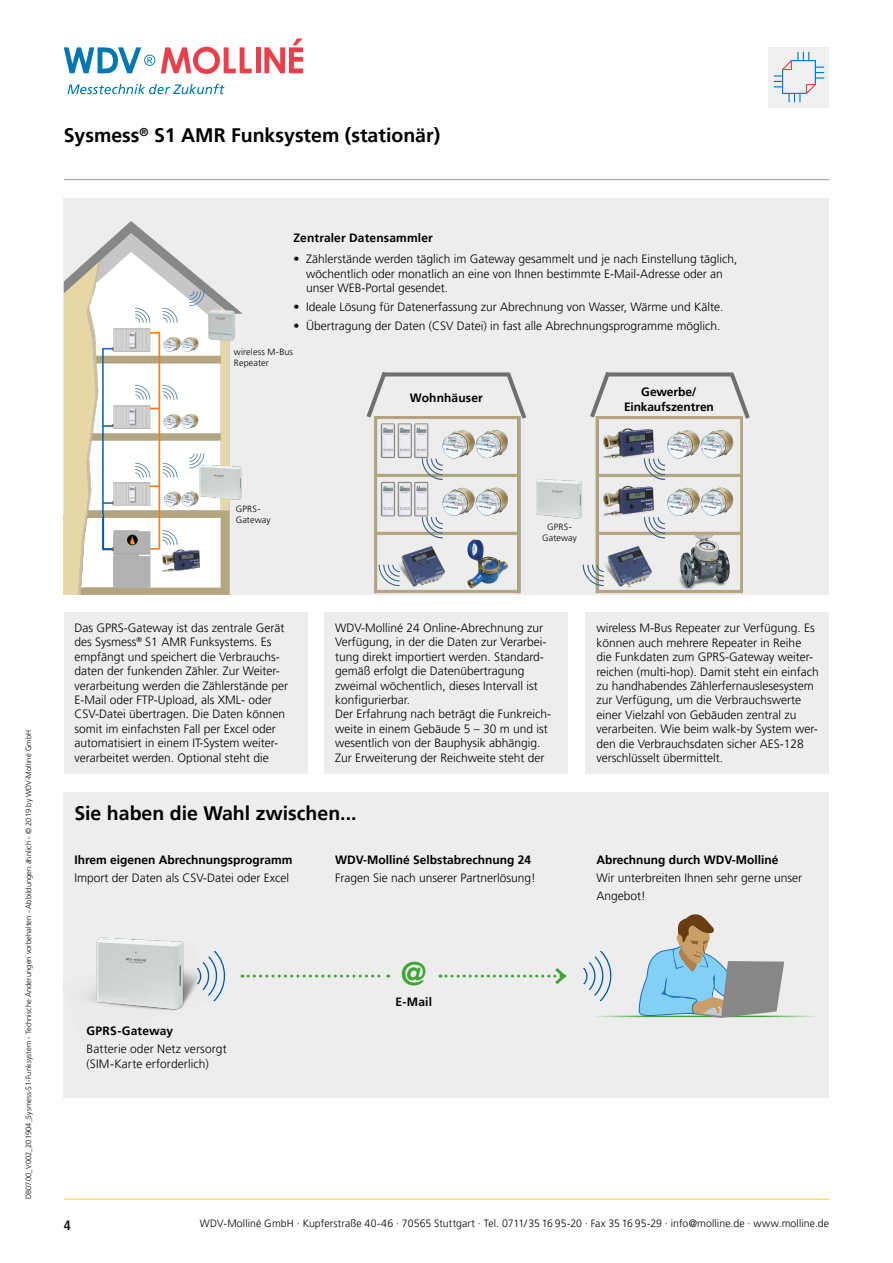
<style>
.page{position:relative;width:893px;height:1263px;background:#fff}
.page>*{position:absolute;margin:0;border:0;box-sizing:border-box;transform-origin:0 0}
.t1{font:700 32.4px "Frutiger LT Pro";color:#3fa535}
.t2{font:700 19.5px "Frutiger LT Pro";color:#000}
.t3{font:700 condensed 13.5px "Frutiger LT Pro";color:#000}
.t4{font:300 12px/14.4px "Frutiger LT Pro";color:#000}
.t5{font:700 12px/14.4px "Frutiger LT Pro";color:#000;text-align:center}
.t6{font:300 10.5px "Frutiger LT Pro";letter-spacing:.01em;color:#000}
.t7{font:300 9px/10.8px "Frutiger LT Pro";letter-spacing:.015em;color:#000}
.t8{font:300 7.5px "Frutiger LT Pro";letter-spacing:.01em;color:#000}
</style>
<div class="page">
<svg style="left:161px;top:47px;width:91px;height:27px"></svg>
<hr style="left:256px;top:47px;width:4px;height:26px;background:#e83f4b">
<svg style="left:264px;top:38px;width:39px;height:35px"></svg>
<svg style="left:64px;top:47px;width:91px;height:26px"></svg>
<svg style="left:67px;top:84px;width:157px;height:10px"></svg>
<hr style="left:64px;top:1199px;width:765px;height:1px;background:#ffd500">
<div style="left:769px;top:47px;width:60px;height:60px;background:#f0f0f0"></div>
<svg style="left:774px;top:52px;width:50px;height:50px"></svg>
<div style="left:64px;top:792px;width:765px;height:306px;background:#ededed"></div>
<div style="left:64px;top:198px;width:765px;height:397px;background:#ededed"></div>
<img style="left:64px;top:221px;width:179px;height:374px">
<img style="left:64px;top:514px;width:75px;height:81px">
<img style="left:582px;top:416px;width:160px;height:178px">
<img style="left:374px;top:416px;width:147px;height:178px">
<img style="left:536px;top:478px;width:48px;height:42px">
<svg style="left:366px;top:372px;width:29px;height:51px"></svg>
<svg style="left:383px;top:372px;width:115px;height:4px"></svg>
<svg style="left:498px;top:372px;width:29px;height:52px"></svg>
<svg style="left:582px;top:373px;width:36px;height:50px"></svg>
<svg style="left:606px;top:372px;width:115px;height:4px"></svg>
<svg style="left:721px;top:372px;width:29px;height:52px"></svg>
<img style="left:397px;top:547px;width:48px;height:39px">
<img style="left:604px;top:547px;width:48px;height:39px">
<hr style="left:64px;top:179px;width:765px;height:1px;background:#9d9d9c">
<div style="left:64px;top:612px;width:244px;height:162px;background:#ededed"></div>
<div style="left:325px;top:612px;width:243px;height:162px;background:#ededed"></div>
<div style="left:585px;top:612px;width:244px;height:162px;background:#ededed"></div>
<img style="left:93px;top:937px;width:94px;height:75px">
<svg style="left:187px;top:950px;width:202px;height:52px"></svg>
<svg style="left:440px;top:950px;width:172px;height:52px"></svg>
<hr style="left:592px;top:1016px;width:225px;height:1px;background:#3fa535">
<svg style="left:639px;top:914px;width:145px;height:104px"></svg>
<h2 class="t2" style="left:64px;top:124px;width:378px">Sysmess<sup>®</sup> S1 AMR Funksystem (stationär)</h2>
<p class="t5" style="left:293px;top:231px;width:141px">Zentraler Datensammler</p>
<p class="t4" style="left:306px;top:252px;width:433px;text-indent:-13px">• Zählerstände werden täglich im Gateway gesammelt und je nach Einstellung täglich, wöchentlich oder monatlich an eine von Ihnen bestimmte E-Mail-Adresse oder an unser WEB-Portal gesendet.</p>
<p class="t4" style="left:293px;top:300px;width:431px">• Ideale Lösung für Datenerfassung zur Abrechnung von Wasser, Wärme und Kälte.</p>
<p class="t4" style="left:293px;top:318px;width:429px">• Übertragung der Daten (CSV Datei) in fast alle Abrechnungsprogramme möglich.</p>
<p class="t7" style="left:234px;top:346px;width:61px">wireless M-Bus<br>Repeater</p>
<p class="t5" style="left:410px;top:391px;width:75px">Wohnhäuser</p>
<p class="t5" style="left:624px;top:385px;width:91px">Gewerbe/<br>Einkaufszentren</p>
<p class="t7" style="left:236px;top:504px;width:36px">GPRS-<br>Gateway</p>
<p class="t7" style="left:542px;top:521px;width:36px;text-align:center">GPRS-<br>Gateway</p>
<p class="t8" style="left:24px;top:1199px;width:470px;rotate:-90deg">DB0700_V002_201904_Sysmess-S1-Funksystem - Technische Änderungen vorbehalten - Abbildungen ähnlich - © 2019 by WDV-Molliné GmbH</p>
<p class="t4" style="left:74px;top:621px;width:215px">Das GPRS-Gateway ist das zentrale Gerät des Sysmess<sup>®</sup> S1 AMR Funksystems. Es empfängt und speichert die Verbrauchs&shy;daten der funkenden Zähler. Zur Weiter&shy;verarbeitung werden die Zählerstände per E-Mail oder FTP-Upload, als XML- oder CSV-Datei übertragen. Die Daten können somit im einfachsten Fall per Excel oder automatisiert in einem IT-System weiter&shy;verarbeitet werden. Optional steht die</p>
<p class="t4" style="left:335px;top:621px;width:217px">WDV-Molliné 24 Online-Abrechnung zur Verfügung, in der die Daten zur Verarbei&shy;tung direkt importiert werden. Standard&shy;gemäß erfolgt die Datenübertragung zweimal wöchentlich, dieses Intervall ist konfigurierbar.<br>Der Erfahrung nach beträgt die Funkreich&shy;weite in einem Gebäude 5 – 30 m und ist wesentlich von der Bauphysik abhängig.<br>Zur Erweiterung der Reichweite steht der</p>
<p class="t4" style="left:596px;top:621px;width:224px">wireless M-Bus Repeater zur Verfügung. Es können auch mehrere Repeater in Reihe die Funkdaten zum GPRS-Gateway weiter&shy;reichen (multi-hop). Damit steht ein einfach zu handhabendes Zählerfernauslesesystem zur Verfügung, um die Verbrauchswerte einer Vielzahl von Gebäuden zentral zu verarbeiten. Wie beim walk-by System wer&shy;den die Verbrauchsdaten sicher AES-128 verschlüsselt übermittelt.</p>
<h2 class="t2" style="left:74px;top:802px;width:284px">Sie haben die Wahl zwischen...</h2>
<p class="t5" style="left:74px;top:853px;width:220px">Ihrem eigenen Abrechnungsprogramm</p>
<p class="t4" style="left:74px;top:871px;width:216px">Import der Daten als CSV-Datei oder Excel</p>
<p class="t5" style="left:335px;top:853px;width:197px">WDV-Molliné Selbstabrechnung 24</p>
<p class="t4" style="left:335px;top:871px;width:202px">Fragen Sie nach unserer Partnerlösung!</p>
<p class="t5" style="left:87px;top:1023px;width:88px">GPRS-Gateway</p>
<p class="t4" style="left:87px;top:1042px;width:142px">Batterie oder Netz versorgt (SIM-Karte erforderlich)</p>
<h1 class="t1" style="left:401px;top:955px;width:27px">@</h1>
<p class="t5" style="left:396px;top:995px;width:38px">E-Mail</p>
<p class="t5" style="left:596px;top:853px;width:184px">Abrechnung durch WDV-Molliné</p>
<p class="t4" style="left:596px;top:869px;width:207px;line-height:18px">Wir unterbreiten Ihnen sehr gerne unser<br>Angebot!</p>
<p class="t3" style="left:64px;top:1217px;width:9px">4</p>
<p class="t6" style="left:200px;top:1217px;width:631px">WDV-Molliné GmbH · Kupferstraße 40-46 · 70565 Stuttgart · Tel. 0711/35 16 95-20 · Fax 35 16 95-29 · info@molline.de · www.molline.de</p>
</div>
